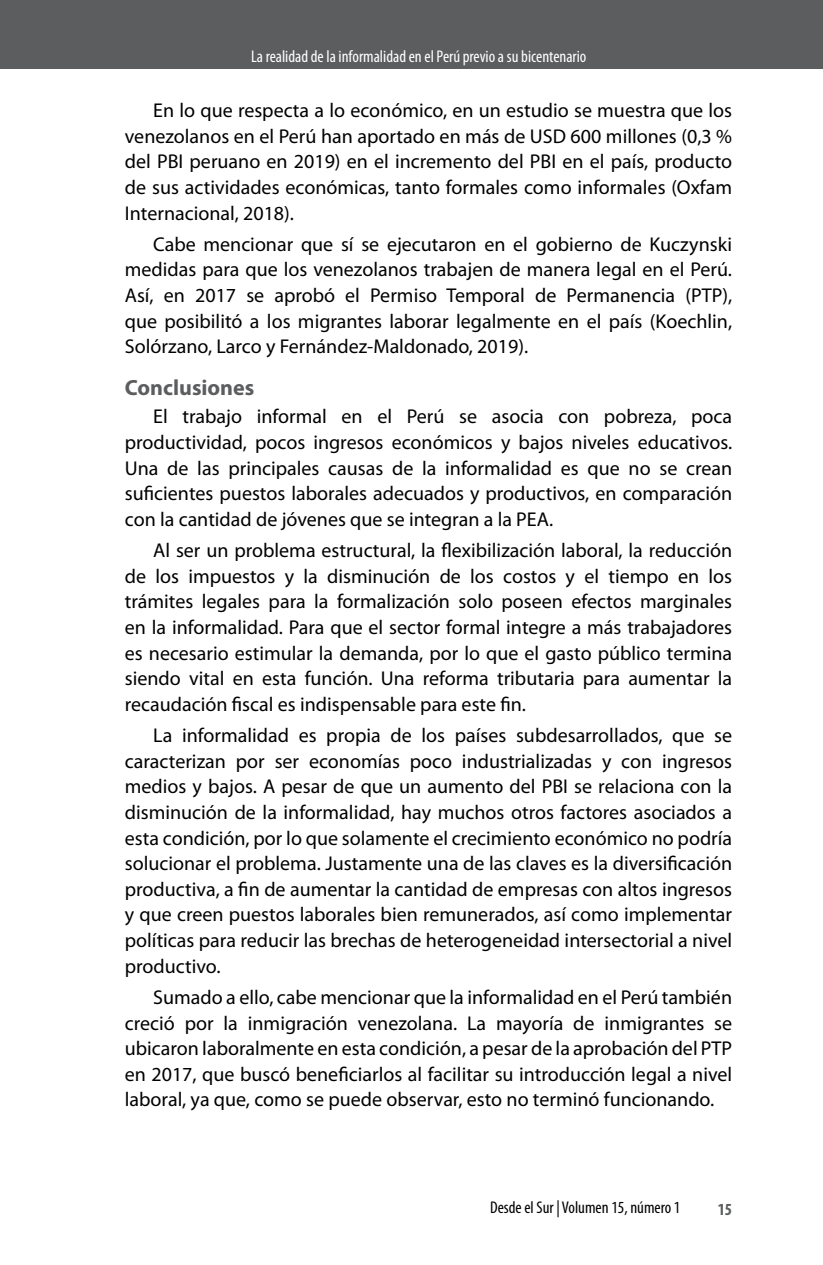
<style>
.page{position:relative;width:823px;height:1265px;background:#fff}
.page>*{position:absolute;margin:0;border:0;box-sizing:border-box;transform-origin:0 0}
.t1{font:700 22px "Myriad Pro";color:#5c5d5f}
.t2{font:20px/25.6px "Myriad Pro";color:#000;text-align:justify}
.t3{font:condensed 17px "Myriad Pro";color:#fff}
.t4{font:condensed 17px "Myriad Pro";color:#000}
.t5{font:700 condensed 17px "Myriad Pro";color:#5c5d5f}
</style>
<div class="page">
<div style="left:0;top:0;width:822px;height:68px;background:#5c5d5f"></div>
<p class="t3" style="left:251px;top:46px;width:337px">La realidad de la informalidad en el Perú previo a su bicentenario</p>
<p class="t2" style="left:125px;top:97px;width:608px;text-indent:28px">En lo que respecta a lo económico, en un estudio se muestra que los venezolanos en el Perú han aportado en más de USD 600 millones (0,3 % del PBI peruano en 2019) en el incremento del PBI en el país, producto de sus actividades económicas, tanto formales como informales (Oxfam Internacional, 2018).</p>
<p class="t2" style="left:125px;top:231px;width:608px;text-indent:28px">Cabe mencionar que sí se ejecutaron en el gobierno de Kuczynski medidas para que los venezolanos trabajen de manera legal en el Perú.<br>Así, en 2017 se aprobó el Permiso Temporal de Permanencia (PTP), que posibilitó a los migrantes laborar legalmente en el país (Koechlin, Solórzano, Larco y Fernández-Maldonado, 2019).</p>
<p class="t1" style="left:125px;top:373px;width:131px">Conclusiones</p>
<p class="t2" style="left:125px;top:403px;width:608px;text-indent:28px">El trabajo informal en el Perú se asocia con pobreza, poca productividad, pocos ingresos económicos y bajos niveles educativos.<br>Una de las principales causas de la informalidad es que no se crean suficientes puestos laborales adecuados y productivos, en comparación con la cantidad de jóvenes que se integran a la PEA.</p>
<p class="t2" style="left:125px;top:537px;width:608px;text-indent:28px">Al ser un problema estructural, la flexibilización laboral, la reducción de los impuestos y la disminución de los costos y el tiempo en los trámites legales para la formalización solo poseen efectos marginales en la informalidad. Para que el sector formal integre a más trabajadores es necesario estimular la demanda, por lo que el gasto público termina siendo vital en esta función. Una reforma tributaria para aumentar la recaudación fiscal es indispensable para este fin.</p>
<p class="t2" style="left:125px;top:722px;width:608px;text-indent:28px">La informalidad es propia de los países subdesarrollados, que se caracterizan por ser economías poco industrializadas y con ingresos medios y bajos. A pesar de que un aumento del PBI se relaciona con la disminución de la informalidad, hay muchos otros factores asociados a esta condición, por lo que solamente el crecimiento económico no podría solucionar el problema. Justamente una de las claves es la diversificación productiva, a fin de aumentar la cantidad de empresas con altos ingresos y que creen puestos laborales bien remunerados, así como implementar políticas para reducir las brechas de heterogeneidad intersectorial a nivel productivo.</p>
<p class="t2" style="left:125px;top:984px;width:608px;text-indent:28px">Sumado a ello, cabe mencionar que la informalidad en el Perú también creció por la inmigración venezolana. La mayoría de inmigrantes se ubicaron laboralmente en esta condición, a pesar de la aprobación del PTP en 2017, que buscó beneficiarlos al facilitar su introducción legal a nivel laboral, ya que, como se puede observar, esto no terminó funcionando.</p>
<p class="t4" style="left:489px;top:1196px;width:192px">Desde el Sur | Volumen 15, número 1</p>
<p class="t5" style="left:717px;top:1198px;width:16px">15</p>
</div>
